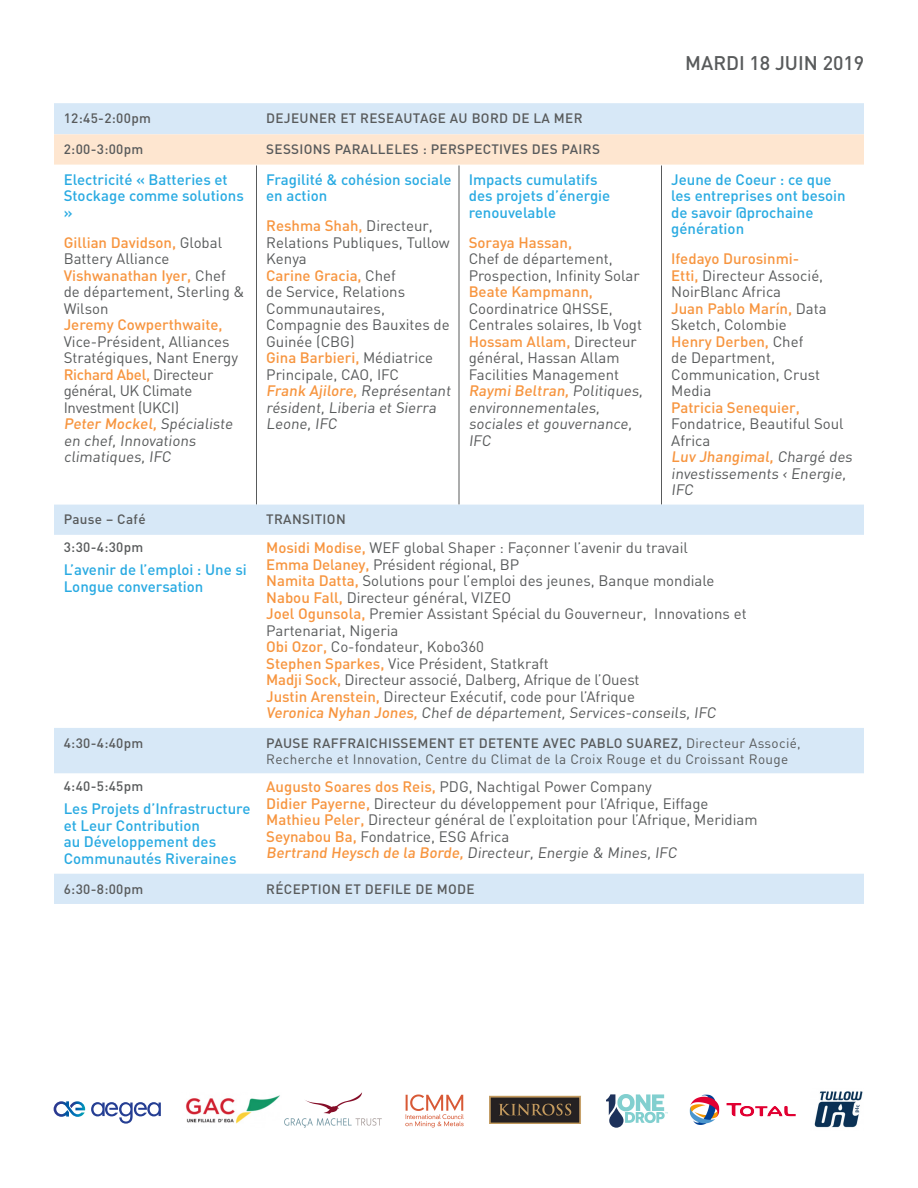
<style>
.page{position:relative;width:918px;height:1188px;background:#fff}
.page>*{position:absolute;margin:0;border:0;box-sizing:border-box;transform-origin:0 0}
.t1{font:500 19.5px "DIN";color:#585a5b}
.t2{font:15px/16.5px "DIN";color:#585a5b}
.t3{font:500 15px/16.5px "DIN";color:#29aae2}
.t4{font:500 15px "DIN";color:#f7953f}
.t5{font:500 13.5px "DIN";letter-spacing:.025em;color:#585a5b}
.t6{font:13.5px/16.2px "DIN";letter-spacing:.025em;color:#585a5b}
.s1{font-weight:500;color:#f7953f}
.s2{font-weight:500}
</style>
<div class="page">
<hr style="left:256px;top:166px;width:1px;height:339px;background:#585a5b">
<hr style="left:459px;top:166px;width:1px;height:339px;background:#585a5b">
<hr style="left:661px;top:166px;width:1px;height:339px;background:#585a5b">
<svg style="left:54px;top:728px;width:810px;height:176px"></svg>
<div style="left:54px;top:505px;width:810px;height:30px;background:#d7e8f7"></div>
<svg style="left:54px;top:103px;width:810px;height:62px;background:#eae7e4"></svg>
<img style="left:284px;top:1092px;width:98px;height:36px">
<svg style="left:54px;top:1101px;width:31px;height:16px"></svg>
<svg style="left:91px;top:1102px;width:70px;height:22px"></svg>
<img style="left:689px;top:1094px;width:107px;height:31px">
<img style="left:186px;top:1095px;width:94px;height:29px">
<img style="left:814px;top:1091px;width:49px;height:37px">
<img style="left:405px;top:1094px;width:59px;height:33px">
<svg style="left:606px;top:1094px;width:62px;height:34px"></svg>
<img style="left:490px;top:1096px;width:91px;height:28px">
<p class="t5" style="left:64px;top:109px;width:89px">12:45-2:00pm</p>
<p class="t5" style="left:266px;top:109px;width:318px">DEJEUNER ET RESEAUTAGE AU BORD DE LA MER</p>
<p class="t5" style="left:64px;top:141px;width:81px">2:00-3:00pm</p>
<p class="t5" style="left:266px;top:141px;width:335px">SESSIONS PARALLELES : PERSPECTIVES DES PAIRS</p>
<p class="t3" style="left:64px;top:170px;width:182px">Electricité « Batteries et<br>Stockage comme solutions »</p>
<p class="t2" style="left:64px;top:234px;width:183px"><span class="s1">Gillian Davidson,</span> Global<br>Battery Alliance<br><span class="s1">Vishwanathan Iyer,</span> Chef de département, Sterling &amp;<br>Wilson</p>
<p class="t4" style="left:64px;top:315px;width:161px">Jeremy Cowperthwaite,</p>
<p class="t2" style="left:64px;top:333px;width:176px">Vice-Président, Alliances<br>Stratégiques, Nant Energy<br><span class="s1">Richard Abel,</span> Directeur général, UK Climate<br>Investment (UKCI)<br><span class="s1">Peter Mockel,</span> Spécialiste en chef, Innovations climatiques, IFC</p>
<p class="t3" style="left:266px;top:170px;width:187px">Fragilité &amp; cohésion sociale en action</p>
<p class="t2" style="left:266px;top:217px;width:188px"><span class="s1">Reshma Shah,</span> Directeur,<br>Relations Publiques, Tullow<br>Kenya<br><span class="s1">Carine Gracia,</span> Chef<br>de Service, Relations<br>Communautaires,<br>Compagnie des Bauxites de<br>Guinée (CBG)<br><span class="s1">Gina Barbieri,</span> Médiatrice<br>Principale, CAO, IFC<br><span class="s1">Frank Ajilore,</span> Représentant résident, Liberia et Sierra<br>Leone, IFC</p>
<p class="t3" style="left:469px;top:170px;width:143px">Impacts cumulatifs des projets d’énergie renouvelable</p>
<p class="t4" style="left:469px;top:233px;width:105px">Soraya Hassan,</p>
<p class="t2" style="left:469px;top:250px;width:173px">Chef de département,<br>Prospection, Infinity Solar</p>
<p class="t4" style="left:469px;top:282px;width:126px">Beate Kampmann,</p>
<p class="t2" style="left:469px;top:300px;width:178px">Coordinatrice QHSSE,<br>Centrales solaires, Ib Vogt<br><span class="s1">Hossam Allam,</span> Directeur général, Hassan Allam<br>Facilities Management<br><span class="s1">Raymi Beltran,</span> Politiques, environnementales, sociales et gouvernance,<br>IFC</p>
<p class="t5" style="left:64px;top:511px;width:83px">Pause – Café</p>
<p class="t5" style="left:266px;top:511px;width:81px">TRANSITION</p>
<h1 class="t1" style="left:685px;top:51px;width:181px">MARDI 18 JUIN 2019</h1>
<p class="t3" style="left:671px;top:170px;width:176px">Jeune de Coeur : ce que les entreprises ont besoin de savoir @prochaine génération</p>
<p class="t2" style="left:671px;top:250px;width:157px"><span class="s1">Ifedayo Durosinmi-<br>Etti,</span> Directeur Associé,<br>NoirBlanc Africa<br><span class="s1">Juan Pablo Marín,</span> Data<br>Sketch, Colombie<br><span class="s1">Henry Derben,</span> Chef<br>de Department,<br>Communication, Crust<br>Media</p>
<p class="t4" style="left:671px;top:398px;width:130px">Patricia Senequier,</p>
<p class="t2" style="left:671px;top:415px;width:185px">Fondatrice, Beautiful Soul<br>Africa<br><span class="s1">Luv Jhangimal,</span> Chargé des investissements ‹ Energie,<br>IFC</p>
<p class="t5" style="left:64px;top:538px;width:81px">3:30-4:30pm</p>
<p class="t3" style="left:64px;top:561px;width:185px">L’avenir de l’emploi : Une si<br>Longue conversation</p>
<p class="t2" style="left:266px;top:539px;width:482px"><span class="s1">Mosidi Modise,</span> WEF global Shaper : Façonner l’avenir du travail<br><span class="s1">Emma Delaney,</span> Président régional, BP<br><span class="s1">Namita Datta,</span> Solutions pour l’emploi des jeunes, Banque mondiale <span class="s1">Nabou Fall,</span> Directeur général, VIZEO<br><span class="s1">Joel Ogunsola,</span> Premier Assistant Spécial du Gouverneur, Innovations et Partenariat, Nigeria<br><span class="s1">Obi Ozor,</span> Co-fondateur, Kobo360<br><span class="s1">Stephen Sparkes,</span> Vice Président, Statkraft<br><span class="s1">Madji Sock,</span> Directeur associé, Dalberg, Afrique de l’Ouest<br><span class="s1">Justin Arenstein,</span> Directeur Exécutif, code pour l’Afrique<br><span class="s1">Veronica Nyhan Jones,</span> Chef de département, Services-conseils, IFC</p>
<p class="t5" style="left:64px;top:734px;width:81px">4:30-4:40pm</p>
<p class="t6" style="left:266px;top:734px;width:536px"><span class="s2">PAUSE RAFFRAICHISSEMENT ET DETENTE AVEC PABLO SUAREZ,</span> Directeur Associé,<br>Recherche et Innovation, Centre du Climat de la Croix Rouge et du Croissant Rouge</p>
<p class="t5" style="left:64px;top:778px;width:81px">4:40-5:45pm</p>
<p class="t3" style="left:64px;top:800px;width:188px">Les Projets d’Infrastructure et Leur Contribution<br>au Développement des<br>Communautés Riveraines</p>
<p class="t2" style="left:266px;top:778px;width:493px"><span class="s1">Augusto Soares dos Reis,</span> PDG, Nachtigal Power Company<br><span class="s1">Didier Payerne,</span> Directeur du développement pour l’Afrique, Eiffage <span class="s1">Mathieu Peler,</span> Directeur général de l’exploitation pour l’Afrique, Meridiam <span class="s1">Seynabou Ba,</span> Fondatrice, ESG Africa<br><span class="s1">Bertrand Heysch de la Borde,</span> Directeur, Energie &amp; Mines, IFC</p>
<p class="t5" style="left:64px;top:880px;width:81px">6:30-8:00pm</p>
<p class="t5" style="left:266px;top:880px;width:210px">RÉCEPTION ET DEFILE DE MODE</p>
</div>
